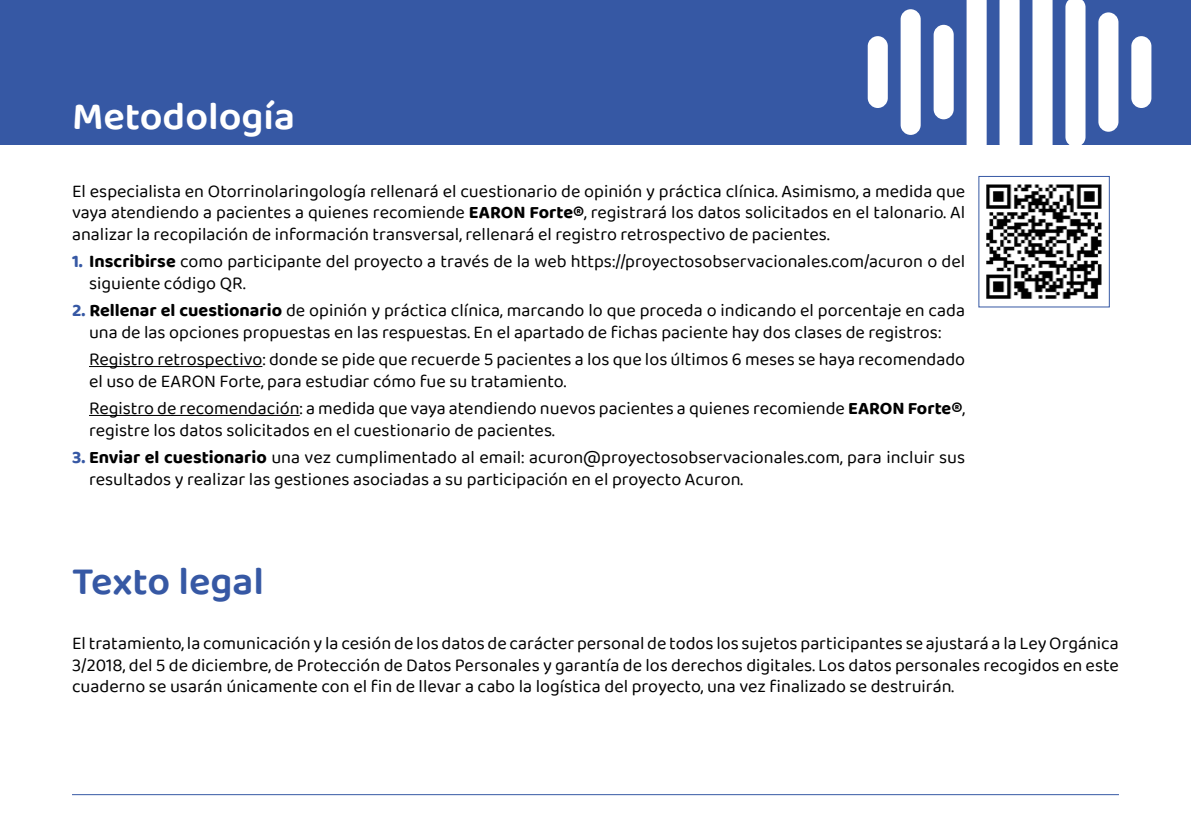
<style>
.page{position:relative;width:1191px;height:840px;background:#fff}
.page>*{position:absolute;margin:0;border:0;box-sizing:border-box;transform-origin:0 0}
.t1{font:600 40px "Baloo Paaji 2";color:#fff}
.t2{font:600 40px "Baloo Paaji 2";color:#3658a4}
.t3{font:18px/21.6px "Baloo Paaji 2";color:#000}
.s1{font-weight:700}
.s2{font-weight:700;color:#3658a4}
</style>
<div class="page">
<div style="left:0;top:0;width:1191px;height:145px;background:#3658a4"></div>
<div style="left:867px;top:36px;width:20px;height:72px;background:#fff;border-radius:10px"></div>
<div style="left:933px;top:25px;width:20px;height:94px;background:#fff;border-radius:10px"></div>
<div style="left:966px;top:0;width:20px;height:145px;background:#fff"></div>
<div style="left:999px;top:0;width:20px;height:145px;background:#fff"></div>
<div style="left:1032px;top:0;width:20px;height:145px;background:#fff"></div>
<div style="left:1065px;top:0;width:20px;height:145px;background:#fff"></div>
<div style="left:1098px;top:12px;width:20px;height:120px;background:#fff;border-radius:10px"></div>
<div style="left:1131px;top:36px;width:20px;height:72px;background:#fff;border-radius:10px"></div>
<div style="left:900px;top:9px;width:20px;height:126px;background:#fff;border-radius:10px"></div>
<hr style="left:72px;top:793px;width:1047px;height:1px;background:#3658a4">
<hr style="left:89px;top:366px;width:173px;height:1px;background:#000">
<hr style="left:89px;top:415px;width:211px;height:1px;background:#000">
<img style="left:986px;top:184px;width:116px;height:115px">
<h1 class="t1" style="left:72px;top:91px;width:224px">Metodología</h1>
<p class="t3" style="left:72px;top:180px;width:894px;text-align:justify">El especialista en Otorrinolaringología rellenará el cuestionario de opinión y práctica clínica. Asimismo, a medida que vaya atendiendo a pacientes a quienes recomiende <span class="s1">EARON Forte®</span>, registrará los datos solicitados en el talonario. Al analizar la recopilación de información transversal, rellenará el registro retrospectivo de pacientes.</p>
<p class="t3" style="left:89px;top:250px;width:877px;text-indent:-17px"><span class="s2">1.</span> <span class="s1">Inscribirse</span> como participante del proyecto a través de la web https://proyectosobservacionales.com/acuron o del siguiente código QR.</p>
<p class="t3" style="left:72px;top:299px;width:894px;text-align:center"><span class="s2">2.</span> <span class="s1">Rellenar el cuestionario</span> de opinión y práctica clínica, marcando lo que proceda o indicando el porcentaje en cada una de las opciones propuestas en las respuestas. En el apartado de fichas paciente hay dos clases de registros:</p>
<p class="t3" style="left:89px;top:348px;width:877px">Registro retrospectivo: donde se pide que recuerde 5 pacientes a los que los últimos 6 meses se haya recomendado el uso de EARON Forte, para estudiar cómo fue su tratamiento.</p>
<p class="t3" style="left:89px;top:397px;width:877px">Registro de recomendación: a medida que vaya atendiendo nuevos pacientes a quienes recomiende <span class="s1">EARON Forte®</span>, registre los datos solicitados en el cuestionario de pacientes.</p>
<p class="t3" style="left:89px;top:446px;width:877px;text-indent:-17px"><span class="s2">3.</span> <span class="s1">Enviar el cuestionario</span> una vez cumplimentado al email: acuron@proyectosobservacionales.com, para incluir sus resultados y realizar las gestiones asociadas a su participación en el proyecto Acuron.</p>
<h1 class="t2" style="left:72px;top:556px;width:193px">Texto legal</h1>
<p class="t3" style="left:72px;top:631px;width:1048px;text-align:justify">El tratamiento, la comunicación y la cesión de los datos de carácter personal de todos los sujetos participantes se ajustará a la Ley Orgánica 3/2018, del 5 de diciembre, de Protección de Datos Personales y garantía de los derechos digitales. Los datos personales recogidos en este cuaderno se usarán únicamente con el fin de llevar a cabo la logística del proyecto, una vez finalizado se destruirán.</p>
</div>
